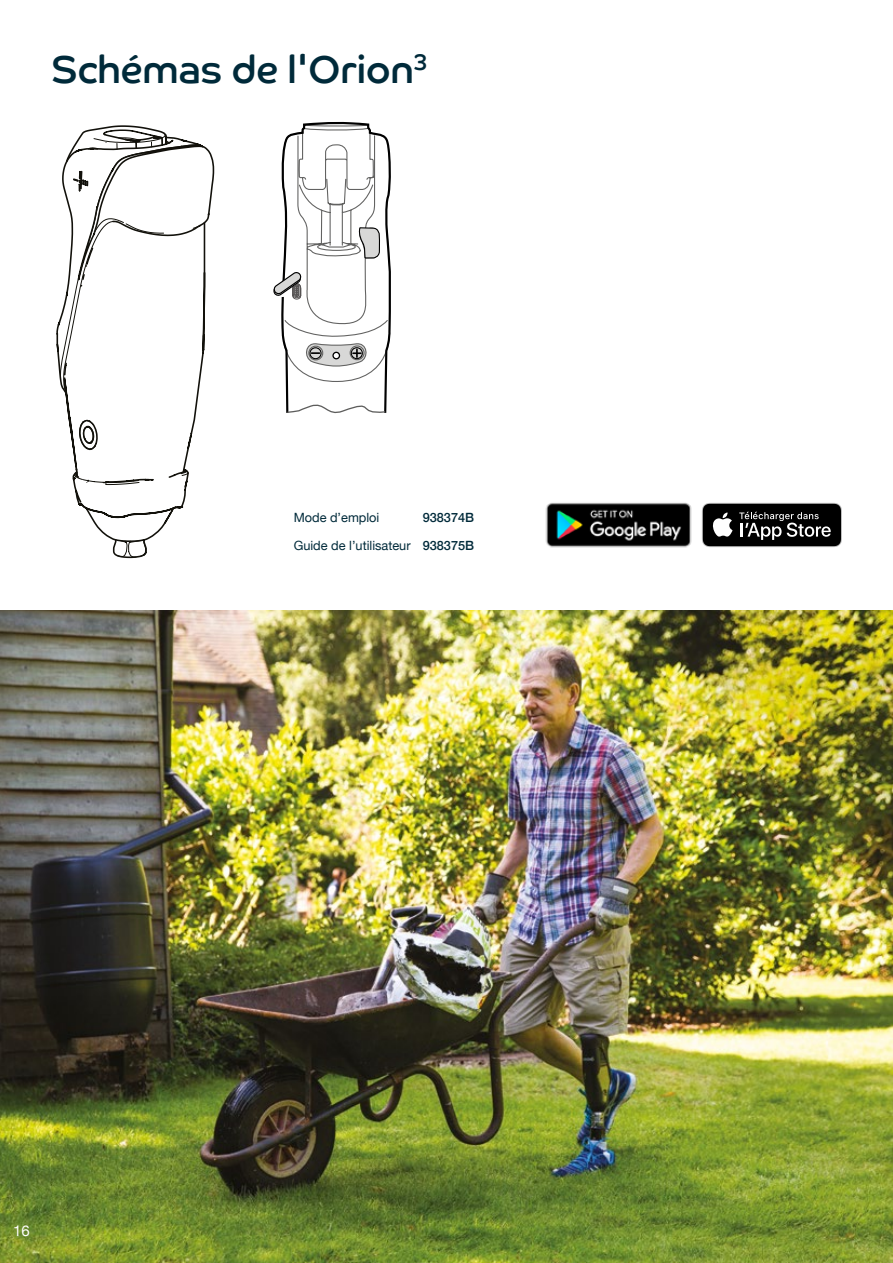
<style>
.page{position:relative;width:893px;height:1263px;background:#fff}
.page>*{position:absolute;margin:0;border:0;box-sizing:border-box;transform-origin:0 0}
.t1{font:39px "Co Headline";color:#002a3a}
.t2{font:15px "Helvetica Neue";color:#fff}
.t3{font:12.75px/27.5px "Helvetica Neue";color:#002a3a;text-align:right}
.s1{font-weight:500}
</style>
<div class="page">
<img style="left:0;top:610px;width:893px;height:653px">
<svg style="left:702px;top:503px;width:140px;height:44px;background:#323232"></svg>
<img style="left:545px;top:502px;width:147px;height:46px">
<svg style="left:112px;top:543px;width:35px;height:16px"></svg>
<svg style="left:56px;top:144px;width:159px;height:399px"></svg>
<svg style="left:60px;top:125px;width:141px;height:269px"></svg>
<svg style="left:273px;top:122px;width:118px;height:292px"></svg>
<h1 class="t1" style="left:51px;top:47px;width:378px">Schémas de l'Orion<sup>3</sup></h1>
<p class="t3" style="left:294px;top:505px;width:182px"><span class="s1">938374B<br></span>Guide de l’utilisateur <span class="s1">938375B</span></p>
<p class="t3" style="left:294px;top:505px;width:87px">Mode d’emploi</p>
<p class="t2" style="left:13px;top:1220px;width:18px">16</p>
</div>
